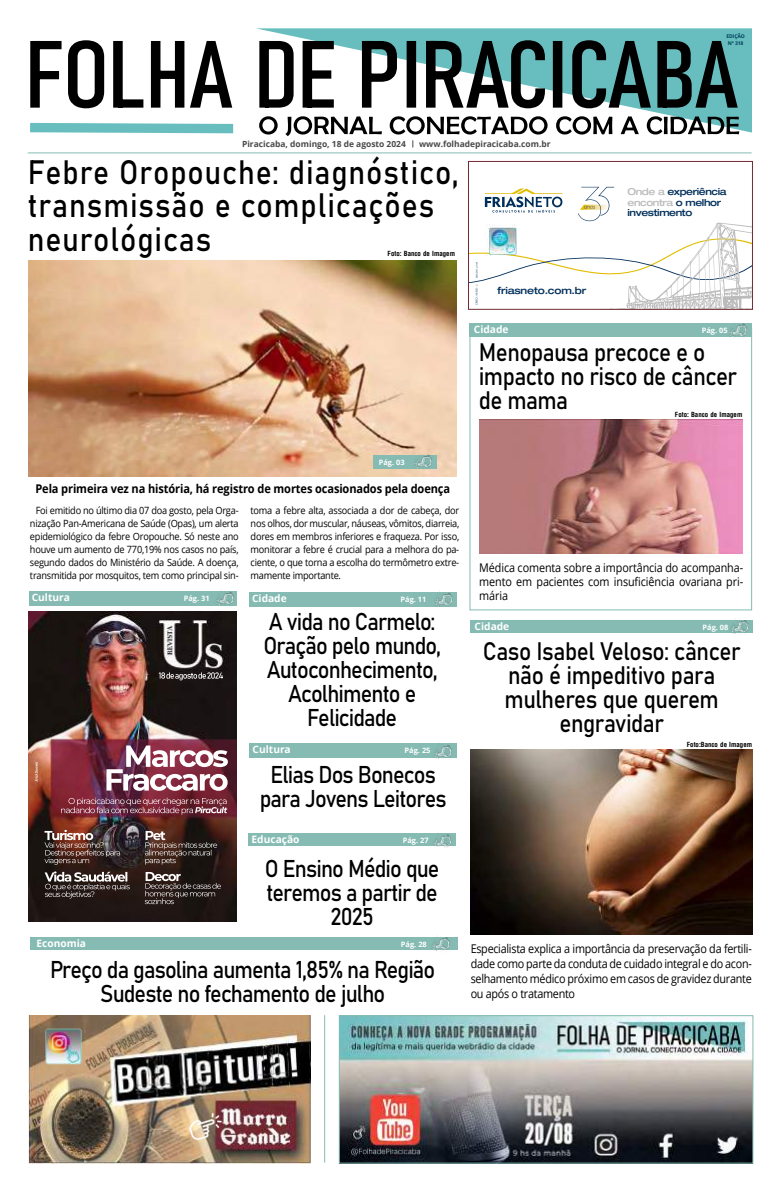
<style>
.page{position:relative;width:780px;height:1191px;background:#fff}
.page>*{position:absolute;margin:0;border:0;box-sizing:border-box;transform-origin:0 0}
.t1{font:33.4px/33.4px "Bahnschrift";letter-spacing:.03em;color:#000;scale:.9 1}
.t2{font:25px/24px "Bahnschrift";letter-spacing:-.02em;color:#000;scale:.9 1}
.t3{font:24px/24px "Bahnschrift";letter-spacing:-.04em;color:#000;text-align:center;scale:.9 1}
.t4{font:12px/15px "Open Sans";letter-spacing:-.015em;color:#000;text-align:justify;scale:.9 1}
.t5{font:700 12px "Open Sans";letter-spacing:-.01em;color:#000;scale:.92 1}
.t6{font:700 10.2px "Open Sans";color:#fff}
.t7{font:10px/13px "Open Sans";letter-spacing:-.025em;color:#000;text-align:center;scale:.92 1}
.t8{font:500 expanded 9.8px "Helvetica Neue";letter-spacing:-.02em;color:#002f5b}
.t9{font:500 expanded 9.6px/10.5px "Helvetica Neue";letter-spacing:-.04em;color:#002f5b}
.t10{font:700 8.4px "Open Sans";color:#4a4948}
.t11{font:700 7.4px "Open Sans";color:#fff}
.t12{font:700 6.8px "Arena Condensed";color:#000}
.t13{font:700 5.1px/6.7px "Open Sans";letter-spacing:-.02em;color:#00405c}
.s1{color:#bcbcbc}
</style>
<div class="page">
<div style="left:469px;top:328px;width:283px;height:282px;border:1px solid #85bbb3"></div>
<img style="left:341px;top:1017px;width:410px;height:144px">
<div style="left:339px;top:1015px;width:414px;height:148px;border:1px solid #85bbb3"></div>
<svg style="left:469px;top:187px;width:283px;height:123px"></svg>
<div style="left:468px;top:161px;width:284px;height:148px;border:1px solid #732933"></div>
<svg style="left:256px;top:28px;width:496px;height:105px;fill:#68bebf"></svg>
<svg style="left:30px;top:40px;width:707px;height:68px"></svg>
<svg style="left:30px;top:122px;width:204px;height:12px"></svg>
<svg style="left:259px;top:116px;width:480px;height:32px"></svg>
<hr style="left:28px;top:153px;width:723px;height:1px;background:#85bbb3">
<img style="left:29px;top:260px;width:427px;height:217px">
<img style="left:485px;top:224px;width:34px;height:34px">
<img style="left:29px;top:1015px;width:281px;height:148px">
<img style="left:188px;top:1111px;width:35px;height:30px">
<img style="left:29px;top:612px;width:207px;height:309px">
<svg style="left:36px;top:762px;width:2px;height:9px"></svg>
<div style="left:373px;top:455px;width:64px;height:13px;background:#85bbb3"></div>
<img style="left:412px;top:451px;width:22px;height:21px">
<hr style="left:324px;top:1015px;width:1px;height:147px;background:#85bbb3">
<div style="left:469px;top:323px;width:283px;height:13px;background:#85bbb3"></div>
<img style="left:727px;top:323px;width:22px;height:15px">
<div style="left:29px;top:591px;width:207px;height:14px;background:#85bbb3"></div>
<img style="left:215px;top:591px;width:21px;height:15px">
<div style="left:470px;top:620px;width:282px;height:12px;background:#85bbb3"></div>
<img style="left:729px;top:618px;width:22px;height:16px">
<div style="left:249px;top:592px;width:207px;height:14px;background:#85bbb3"></div>
<img style="left:433px;top:591px;width:22px;height:16px">
<div style="left:30px;top:937px;width:427px;height:12px;background:#85bbb3"></div>
<img style="left:430px;top:937px;width:22px;height:14px">
<img style="left:471px;top:749px;width:281px;height:185px">
<div style="left:250px;top:743px;width:207px;height:14px;background:#85bbb3"></div>
<img style="left:432px;top:745px;width:22px;height:14px">
<img style="left:479px;top:419px;width:263px;height:135px">
<div style="left:249px;top:833px;width:207px;height:13px;background:#85bbb3"></div>
<img style="left:433px;top:832px;width:19px;height:16px">
<img style="left:40px;top:1024px;width:47px;height:44px">
<p class="t10" style="left:242px;top:138px;width:165px">Piracicaba, domingo, 18 de agosto 2024</p>
<p class="t10" style="left:419px;top:138px;width:133px">www.folhadepiracicaba.com.br</p>
<h1 class="t1" style="left:28px;top:153px;width:480px">Febre Oropouche: diagnóstico, transmissão e complicações neurológicas</h1>
<p class="t12" style="left:387px;top:250px;width:69px">Foto: Banco de Imagem</p>
<p class="t8" style="left:497px;top:284px;width:90px">friasneto.com.br</p>
<p class="t13" style="left:726px;top:33px;width:20px">EDIÇÃO<br>Nº 318</p>
<p class="t9" style="left:627px;top:186px;width:101px"><span class="s1">Onde a</span> experiência <span class="s1">encontra</span> o melhor investimento</p>
<p class="t6" style="left:474px;top:322px;width:36px">Cidade</p>
<p class="t11" style="left:701px;top:325px;width:27px">Pág. 05</p>
<h2 class="t2" style="left:479px;top:338px;width:288px">Menopausa precoce e o impacto no risco de câncer de mama</h2>
<p class="t11" style="left:379px;top:457px;width:27px">Pág. 03</p>
<p class="t5" style="left:35px;top:480px;width:452px">Pela primeira vez na história, há registro de mortes ocasionados pela doença</p>
<p class="t7" style="left:30px;top:503px;width:228px">Foi emitido no último dia 07 doa gosto, pela Orga&shy;nização Pan-Americana de Saúde (Opas), um alerta epidemiológico da febre Oropouche. Só neste ano houve um aumento de 770,19% nos casos no país, segundo dados do Ministério da Saúde. A doença, transmitida por mosquitos, tem como principal sin-</p>
<p class="t7" style="left:250px;top:503px;width:228px;text-align:justify">toma a febre alta, associada a dor de cabeça, dor nos olhos, dor muscular, náuseas, vômitos, diarreia, dores em membros inferiores e fraqueza. Por isso, monitorar a febre é crucial para a melhora do pa&shy;ciente, o que torna a escolha do termômetro extre&shy;mamente importante.</p>
<p class="t6" style="left:32px;top:590px;width:40px">Cultura</p>
<p class="t11" style="left:184px;top:593px;width:27px">Pág. 31</p>
<p class="t6" style="left:252px;top:591px;width:36px">Cidade</p>
<p class="t11" style="left:400px;top:594px;width:27px">Pág. 11</p>
<p class="t12" style="left:674px;top:410px;width:69px">Foto: Banco de Imagem</p>
<p class="t4" style="left:479px;top:560px;width:295px;line-height:14px">Médica comenta sobre a importância do acompanha&shy;mento em pacientes com insuficiência ovariana pri&shy;mária</p>
<h3 class="t3" style="left:269px;top:607px;width:187px">A vida no Carmelo:</h3>
<p class="t6" style="left:474px;top:619px;width:36px">Cidade</p>
<p class="t11" style="left:702px;top:622px;width:27px">Pág. 08</p>
<h3 class="t3" style="left:263px;top:631px;width:199px">Oração pelo mundo,<br>Autoconhecimento,<br>Acolhimento e<br>Felicidade</h3>
<h2 class="t2" style="left:483px;top:637px;width:288px;text-align:center">Caso Isabel Veloso: câncer não é impeditivo para mulheres que querem engravidar</h2>
<p class="t6" style="left:252px;top:741px;width:40px">Cultura</p>
<p class="t11" style="left:404px;top:744px;width:27px">Pág. 25</p>
<h3 class="t3" style="left:260px;top:760px;width:209px">Elias Dos Bonecos para Jovens Leitores</h3>
<p class="t6" style="left:251px;top:832px;width:49px">Educação</p>
<p class="t11" style="left:403px;top:835px;width:27px">Pág. 27</p>
<h3 class="t3" style="left:265px;top:855px;width:196px">O Ensino Médio que teremos a partir de<br>2025</h3>
<p class="t6" style="left:36px;top:936px;width:51px">Economia</p>
<p class="t11" style="left:401px;top:939px;width:27px">Pág. 28</p>
<h3 class="t3" style="left:50px;top:955px;width:429px">Preço da gasolina aumenta 1,85% na Região<br>Sudeste no fechamento de julho</h3>
<p class="t12" style="left:686px;top:740px;width:67px">Foto:Banco de Imagem</p>
<p class="t4" style="left:470px;top:940px;width:314px">Especialista explica a importância da preservação da fertili&shy;dade como parte da conduta de cuidado integral e do acon&shy;selhamento médico próximo em casos de gravidez durante ou após o tratamento</p>
</div>
